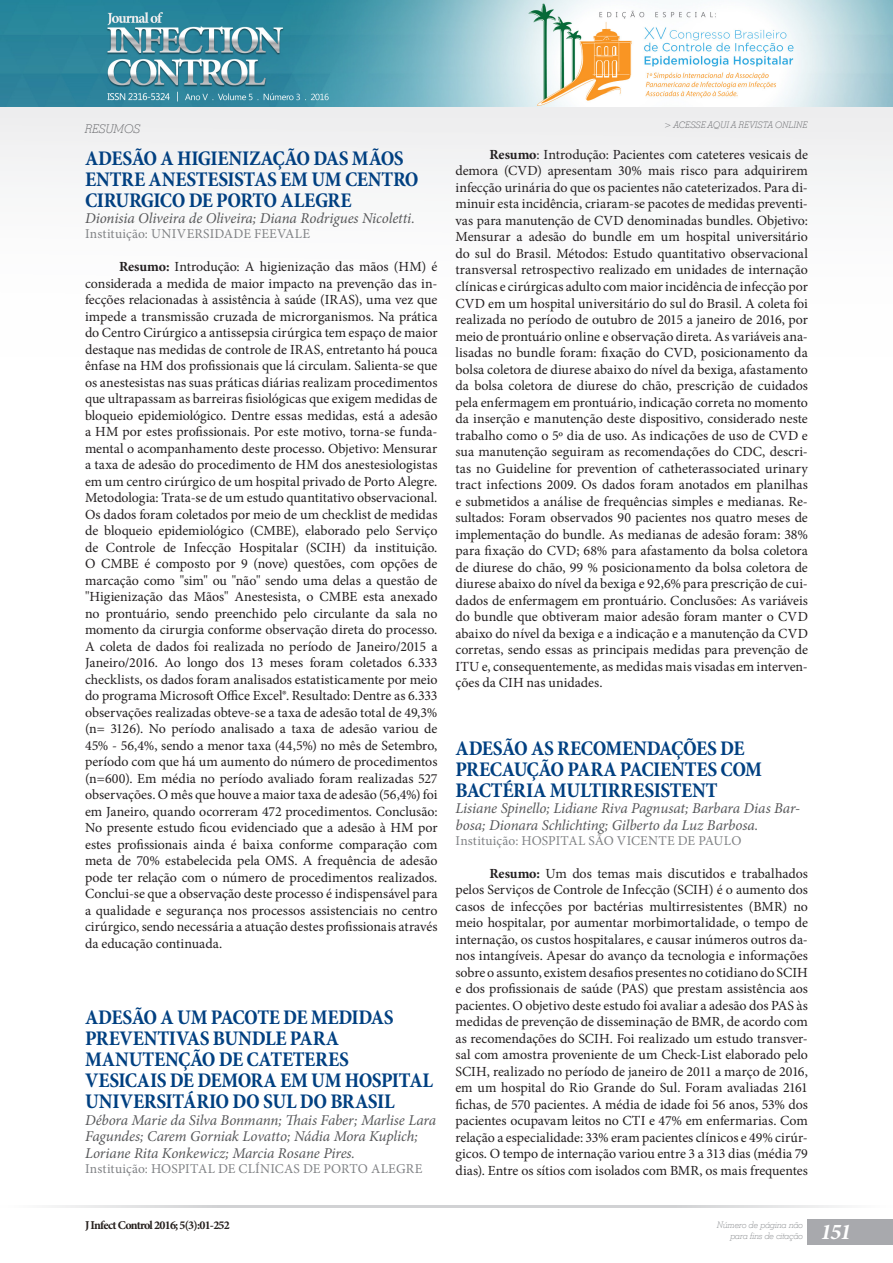
<style>
.page{position:relative;width:893px;height:1263px;background:#fff}
.page>*{position:absolute;margin:0;border:0;box-sizing:border-box;transform-origin:0 0}
.t1{font:italic 700 22.5px "Minion Pro";color:#fff}
.TITULO{font:700 condensed 21px/21px "Minion Pro";letter-spacing:-.015em;color:#014081}
.médico{font:italic 15px/16.5px "Minion Pro";letter-spacing:-.01em;color:#57585a}
.texto_ok{font:13.95px/16.5px "Minion Pro";color:#231f20;text-align:justify}
.instituicao_02{font:13.5px "Minion Pro";letter-spacing:.01em;color:#808285}
.t2{font:700 12px "Minion Pro";letter-spacing:-.06em;color:#241e1b}
.t3{font:italic 300 12px "Stymie BT";color:#6c6d70}
.t4{font:italic 300 9px/10.8px "Stymie BT";letter-spacing:-.03em;color:#939598;text-align:right}
.t5{font:italic 300 9px "Stymie BT";letter-spacing:.015em;color:#6c6d70}
.s1{font-weight:700}
</style>
<div class="page">
<div style="left:0;top:95px;width:893px;height:270px;background:#fafafa"></div>
<hr style="left:0;top:1205px;width:446px;height:3px;background:#d1d2d4">
<hr style="left:446px;top:1205px;width:447px;height:3px;background:#d1d2d4">
<div style="left:808px;top:1219px;width:85px;height:26px;background:#a8a9ad"></div>
<img style="left:0;top:0;width:893px;height:106px">
<p class="t3" style="left:85px;top:121px;width:57px">RESUMOS</p>
<p class="t5" style="left:664px;top:119px;width:145px">&gt; ACESSE AQUI A REVISTA ONLINE</p>
<p class="texto_ok" style="left:455px;top:146px;width:354px;text-indent:34px"><span class="s1">Resumo</span>: Introdução: Pacientes com cateteres vesicais de demora (CVD) apresentam 30% mais risco para adquirirem infecção urinária do que os pacientes não cateterizados. Para di&shy;minuir esta incidência, criaram-se pacotes de medidas preventi&shy;vas para manutenção de CVD denominadas bundles. Objetivo:<br>Mensurar a adesão do bundle em um hospital universitário do sul do Brasil. Métodos: Estudo quantitativo observacional transversal retrospectivo realizado em unidades de internação clínicas e cirúrgicas adulto com maior incidência de infecção por CVD em um hospital universitário do sul do Brasil. A coleta foi realizada no período de outubro de 2015 a janeiro de 2016, por meio de prontuário online e observação direta. As variáveis ana&shy;lisadas no bundle foram: fixação do CVD, posicionamento da bolsa coletora de diurese abaixo do nível da bexiga, afastamento da bolsa coletora de diurese do chão, prescrição de cuidados pela enfermagem em prontuário, indicação correta no momento da inserção e manutenção deste dispositivo, considerado neste trabalho como o 5º dia de uso. As indicações de uso de CVD e sua manutenção seguiram as recomendações do CDC, descri&shy;tas no Guideline for prevention of catheterassociated urinary tract infections 2009. Os dados foram anotados em planilhas e submetidos a análise de frequências simples e medianas. Re&shy;sultados: Foram observados 90 pacientes nos quatro meses de implementação do bundle. As medianas de adesão foram: 38% para fixação do CVD; 68% para afastamento da bolsa coletora de diurese do chão, 99 % posicionamento da bolsa coletora de diurese abaixo do nível da bexiga e 92,6% para prescrição de cui&shy;dados de enfermagem em prontuário. Conclusões: As variáveis do bundle que obtiveram maior adesão foram manter o CVD abaixo do nível da bexiga e a indicação e a manutenção da CVD corretas, sendo essas as principais medidas para prevenção de ITU e, consequentemente, as medidas mais visadas em interven&shy;ções da CIH nas unidades.</p>
<p class="TITULO" style="left:85px;top:147px;width:335px">ADESÃO A HIGIENIZAÇÃO DAS MÃOS<br>ENTRE ANESTESISTAS EM UM CENTRO<br>CIRURGICO DE PORTO ALEGRE</p>
<p class="médico" style="left:85px;top:210px;width:331px">Dionisia Oliveira de Oliveira; Diana Rodrigues Nicoletti.</p>
<p class="instituicao_02" style="left:85px;top:225px;width:227px">Instituição: UNIVERSIDADE FEEVALE</p>
<p class="texto_ok" style="left:85px;top:258px;width:354px;text-indent:34px"><span class="s1">Resumo:</span> Introdução: A higienização das mãos (HM) é considerada a medida de maior impacto na prevenção das in&shy;fecções relacionadas à assistência à saúde (IRAS), uma vez que impede a transmissão cruzada de microrganismos. Na prática do Centro Cirúrgico a antissepsia cirúrgica tem espaço de maior destaque nas medidas de controle de IRAS, entretanto há pouca ênfase na HM dos profissionais que lá circulam. Salienta-se que os anestesistas nas suas práticas diárias realizam procedimentos que ultrapassam as barreiras fisiológicas que exigem medidas de bloqueio epidemiológico. Dentre essas medidas, está a adesão a HM por estes profissionais. Por este motivo, torna-se funda&shy;mental o acompanhamento deste processo. Objetivo: Mensurar a taxa de adesão do procedimento de HM dos anestesiologistas em um centro cirúrgico de um hospital privado de Porto Alegre.<br>Metodologia: Trata-se de um estudo quantitativo observacional.<br>Os dados foram coletados por meio de um checklist de medidas de bloqueio epidemiológico (CMBE), elaborado pelo Serviço de Controle de Infecção Hospitalar (SCIH) da instituição.<br>O CMBE é composto por 9 (nove) questões, com opções de marcação como "sim" ou "não" sendo uma delas a questão de "Higienização das Mãos" Anestesista, o CMBE esta anexado no prontuário, sendo preenchido pelo circulante da sala no momento da cirurgia conforme observação direta do processo.<br>A coleta de dados foi realizada no período de Janeiro/2015 a Janeiro/2016. Ao longo dos 13 meses foram coletados 6.333 checklists, os dados foram analisados estatisticamente por meio do programa Microsoft Office Excel®. Resultado: Dentre as 6.333 observações realizadas obteve-se a taxa de adesão total de 49,3% (n= 3126). No período analisado a taxa de adesão variou de 45% - 56,4%, sendo a menor taxa (44,5%) no mês de Setembro, período com que há um aumento do número de procedimentos (n=600). Em média no período avaliado foram realizadas 527 observações. O mês que houve a maior taxa de adesão (56,4%) foi em Janeiro, quando ocorreram 472 procedimentos. Conclusão:<br>No presente estudo ficou evidenciado que a adesão à HM por estes profissionais ainda é baixa conforme comparação com meta de 70% estabelecida pela OMS. A frequência de adesão pode ter relação com o número de procedimentos realizados.<br>Conclui-se que a observação deste processo é indispensável para a qualidade e segurança nos processos assistenciais no centro cirúrgico, sendo necessária a atuação destes profissionais através da educação continuada.</p>
<p class="TITULO" style="left:455px;top:737px;width:308px">ADESÃO AS RECOMENDAÇÕES DE<br>PRECAUÇÃO PARA PACIENTES COM<br>BACTÉRIA MULTIRRESISTENT</p>
<p class="médico" style="left:455px;top:800px;width:346px">Lisiane Spinello; Lidiane Riva Pagnusat; Barbara Dias Bar&shy;bosa; Dionara Schlichting; Gilberto da Luz Barbosa.</p>
<p class="instituicao_02" style="left:455px;top:831px;width:287px">Instituição: HOSPITAL SÃO VICENTE DE PAULO</p>
<p class="texto_ok" style="left:455px;top:865px;width:354px;text-indent:34px"><span class="s1">Resumo:</span> Um dos temas mais discutidos e trabalhados pelos Serviços de Controle de Infecção (SCIH) é o aumento dos casos de infecções por bactérias multirresistentes (BMR) no meio hospitalar, por aumentar morbimortalidade, o tempo de internação, os custos hospitalares, e causar inúmeros outros da&shy;nos intangíveis. Apesar do avanço da tecnologia e informações sobre o assunto, existem desafios presentes no cotidiano do SCIH e dos profissionais de saúde (PAS) que prestam assistência aos pacientes. O objetivo deste estudo foi avaliar a adesão dos PAS às medidas de prevenção de disseminação de BMR, de acordo com as recomendações do SCIH. Foi realizado um estudo transver&shy;sal com amostra proveniente de um Check-List elaborado pelo SCIH, realizado no período de janeiro de 2011 a março de 2016, em um hospital do Rio Grande do Sul. Foram avaliadas 2161 fichas, de 570 pacientes. A média de idade foi 56 anos, 53% dos pacientes ocupavam leitos no CTI e 47% em enfermarias. Com relação a especialidade: 33% eram pacientes clínicos e 49% cirúr&shy;gicos. O tempo de internação variou entre 3 a 313 dias (média 79 dias). Entre os sítios com isolados com BMR, os mais frequentes</p>
<p class="TITULO" style="left:85px;top:1007px;width:350px">ADESÃO A UM PACOTE DE MEDIDAS<br>PREVENTIVAS BUNDLE PARA<br>MANUTENÇÃO DE CATETERES<br>VESICAIS DE DEMORA EM UM HOSPITAL<br>UNIVERSITÁRIO DO SUL DO BRASIL</p>
<p class="médico" style="left:85px;top:1111px;width:353px">Débora Marie da Silva Bonmann; Thais Faber; Marlise Lara<br>Fagundes; Carem Gorniak Lovatto; Nádia Mora Kuplich;<br>Loriane Rita Konkewicz; Marcia Rosane Pires.</p>
<p class="instituicao_02" style="left:85px;top:1159px;width:339px">Instituição: HOSPITAL DE CLÍNICAS DE PORTO ALEGRE</p>
<p class="t2" style="left:85px;top:1217px;width:146px">J Infect Control 2016; 5(3):01-252</p>
<p class="t4" style="left:717px;top:1219px;width:88px">Número de página não para fins de citação</p>
<h1 class="t1" style="left:820px;top:1216px;width:32px">151</h1>
</div>
